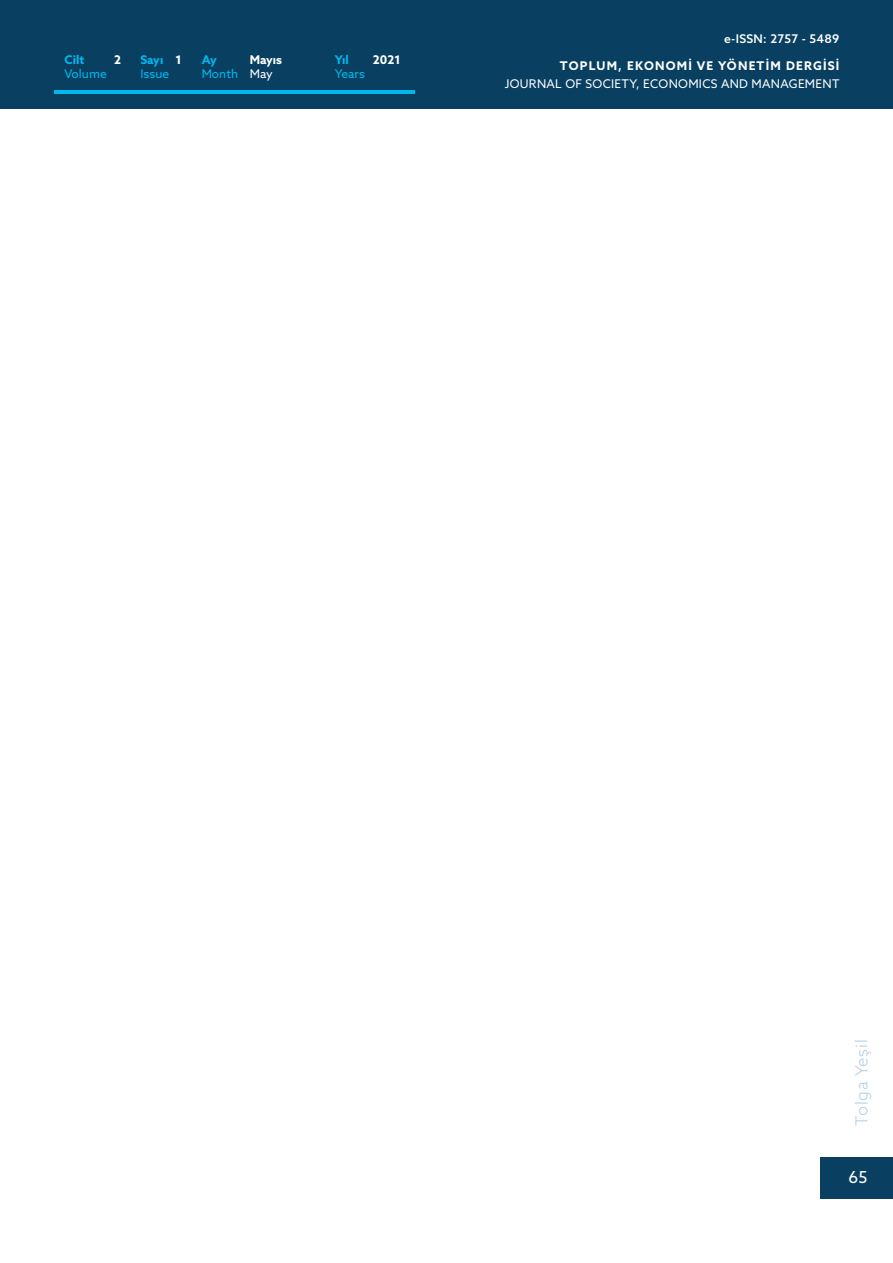
<style>
.page{position:relative;width:893px;height:1263px;background:#fff}
.page>*{position:absolute;margin:0;border:0;box-sizing:border-box;transform-origin:0 0}
.t1{font:300 16.5px "Azo Sans";letter-spacing:.05em;color:#afcde4}
.t2{font:16.5px "Azo Sans";color:#fff}
.t3{font:12px "Azo Sans";letter-spacing:.025em;color:#fff}
.t4{font:700 12px "Azo Sans";letter-spacing:.1em;color:#fff}
.t5{font:12px "Azo Sans";color:#00b8ee}
.t6{font:500 12px "Azo Sans";letter-spacing:.025em;color:#fff}
.t7{font:700 12px "Azo Sans";color:#00b8ee}
</style>
<div class="page">
<hr style="left:0;top:0;width:1px;height:108px;background:#094062">
<div style="left:1px;top:0;width:892px;height:108px;background:#094062"></div>
<hr style="left:54px;top:90px;width:361px;height:4px;background:#00b8ee">
<div style="left:821px;top:1157px;width:72px;height:42px;background:#094062"></div>
<p class="t7" style="left:65px;top:51px;width:21px">Cilt</p>
<p class="t5" style="left:65px;top:66px;width:44px">Volume</p>
<p class="t4" style="left:114px;top:51px;width:8px">2</p>
<p class="t4" style="left:176px;top:51px;width:8px">1</p>
<p class="t4" style="left:250px;top:51px;width:34px">Mayıs</p>
<p class="t3" style="left:250px;top:66px;width:24px">May</p>
<p class="t7" style="left:140px;top:51px;width:25px">Sayı</p>
<p class="t5" style="left:140px;top:66px;width:30px">Issue</p>
<p class="t7" style="left:202px;top:51px;width:17px">Ay</p>
<p class="t5" style="left:202px;top:66px;width:38px">Month</p>
<p class="t7" style="left:335px;top:51px;width:15px">Yıl</p>
<p class="t5" style="left:335px;top:66px;width:32px">Years</p>
<p class="t4" style="left:373px;top:51px;width:29px">2021</p>
<p class="t6" style="left:724px;top:31px;width:117px">e-ISSN: 2757 - 5489</p>
<p class="t4" style="left:560px;top:58px;width:281px">TOPLUM, EKONOMİ VE YÖNETİM DERGİSİ</p>
<p class="t3" style="left:505px;top:76px;width:336px">JOURNAL OF SOCIETY, ECONOMICS AND MANAGEMENT</p>
<h1 class="t1" style="left:851px;top:1125px;width:88px;rotate:-90deg">Tolga Yeşil</h1>
<h1 class="t2" style="left:849px;top:1167px;width:20px">65</h1>
</div>
